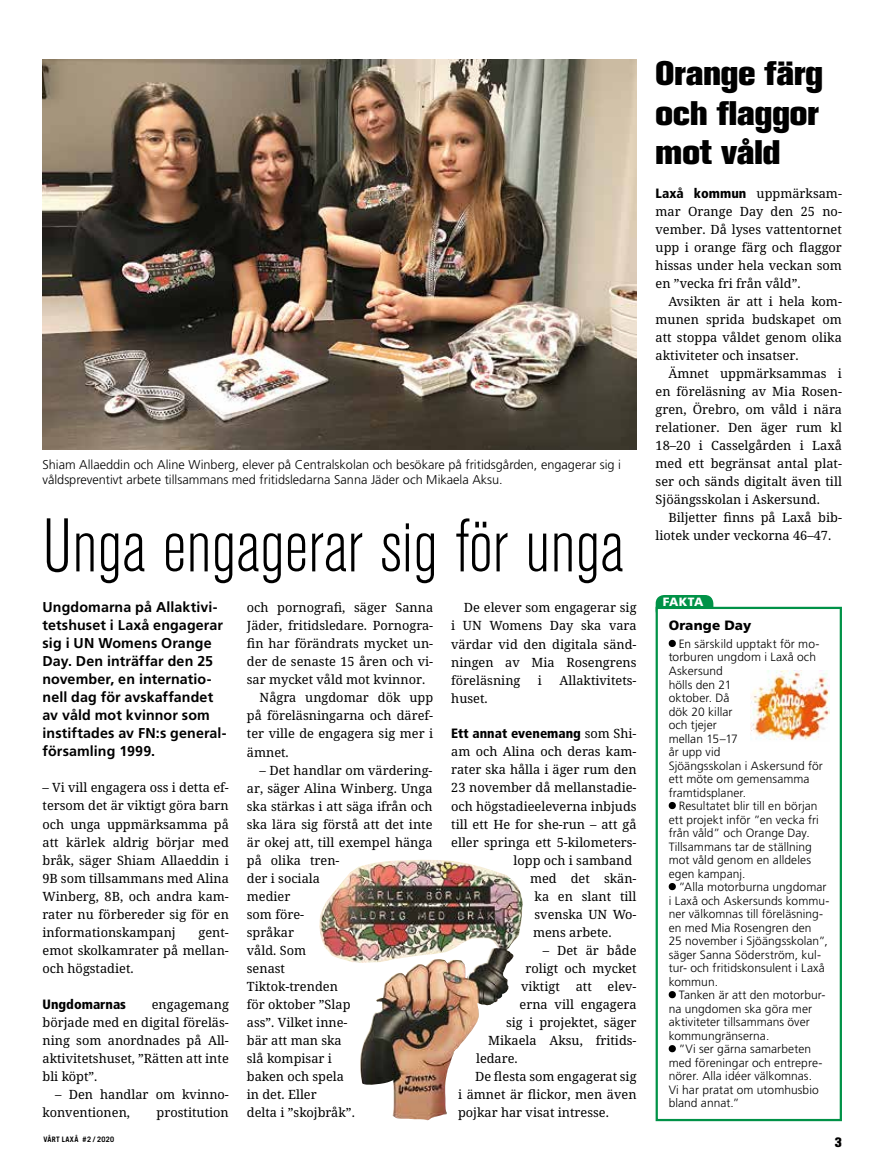
<style>
.page{position:relative;width:893px;height:1170px;background:#fff}
.page>*{position:absolute;margin:0;border:0;box-sizing:border-box;transform-origin:0 0}
.t1{font:300 condensed 75px "Akzidenz Grotesk BE";color:#000}
.t2{font:800 33.75px/39.6px "Akzidenz Grotesk BE";color:#000}
.t3{font:700 14.25px/18px "Frutiger";letter-spacing:.005em;color:#000}
.t4{font:900 condensed 13.5px "Frutiger";color:#000}
.t5{font:900 13.5px "Frutiger";letter-spacing:.01em;color:#000}
.t6{font:800 13.5px "Akzidenz Grotesk BE";color:#000}
.t7{font:12.75px/18px "Noto Serif";color:#000;text-align:justify}
.t8{font:300 12.75px/14.2px "Frutiger";color:#000}
.t9{font:300 12px/13.5px "Frutiger";letter-spacing:.005em;color:#000}
.t10{font:900 12px "Frutiger";color:#fff}
.t11{font:700 7.5px "Trade Gothic";letter-spacing:.04em;color:#000}
.s1{font-family:"Noto Serif";font-weight:400;font-stretch:normal;font-size:12.75px}
.s2{font-family:"Frutiger";font-weight:900;font-stretch:condensed;font-size:13.5px}
</style>
<div class="page">
<img style="left:43px;top:60px;width:594px;height:390px">
<img style="left:319px;top:860px;width:204px;height:260px">
<div style="left:656px;top:595px;width:57px;height:24px;background:#009247;border-radius:9px"></div>
<div style="left:656px;top:606px;width:186px;height:515px;background:#fff;border:2px solid #009247"></div>
<svg style="left:669px;top:639px;width:7px;height:8px"></svg>
<svg style="left:669px;top:802px;width:7px;height:7px"></svg>
<svg style="left:669px;top:883px;width:7px;height:7px"></svg>
<svg style="left:669px;top:991px;width:7px;height:7px"></svg>
<svg style="left:669px;top:1045px;width:7px;height:7px"></svg>
<img style="left:750px;top:670px;width:80px;height:71px">
<p class="t8" style="left:42px;top:458px;width:580px">Shiam Allaeddin och Aline Winberg, elever på Centralskolan och besökare på fritidsgården, engagerar sig i våldspreventivt arbete tillsammans med fritidsledarna Sanna Jäder och Mikaela Aksu.</p>
<h1 class="t1" style="left:43px;top:505px;width:583px">Unga engagerar sig för unga</h1>
<p class="t3" style="left:43px;top:598px;width:186px">Ungdomarna på Allaktivi&shy;tetshuset i Laxå engagerar sig i UN Womens Orange<br>Day. Den inträffar den 25 november, en internatio&shy;nell dag för avskaffandet av våld mot kvinnor som instiftades av FN:s general&shy;församling 1999.</p>
<p class="t7" style="left:43px;top:778px;width:188px">– Vi vill engagera oss i detta ef&shy;tersom det är viktigt göra barn och unga uppmärksamma på att kärlek aldrig börjar med bråk, säger Shiam Allaeddin i 9B som tillsammans med Alina Winberg, 8B, och andra kam&shy;rater nu förbereder sig för en informationskampanj</p>
<p class="t7" style="left:43px;top:922px;width:188px;text-indent:156px">gent&shy;emot skolkamrater på mellan&shy;och högstadiet.</p>
<p class="t4" style="left:43px;top:995px;width:85px">Ungdomarnas</p>
<p class="t7" style="left:43px;top:994px;width:188px;text-indent:109px">engagemang började med en digital föreläs&shy;ning som anordnades på All&shy;aktivitetshuset, ”Rätten att inte bli köpt”.</p>
<p class="t7" style="left:43px;top:1084px;width:188px;text-indent:13px">– Den handlar om kvinno&shy;konventionen,</p>
<p class="t7" style="left:157px;top:1102px;width:74px">prostitution</p>
<p class="t7" style="left:247px;top:598px;width:188px">och pornografi, säger Sanna</p>
<p class="t7" style="left:247px;top:616px;width:188px">Jäder, fritidsledare. Pornogra-</p>
<p class="t7" style="left:247px;top:634px;width:188px">fin har förändrats mycket un-</p>
<p class="t7" style="left:247px;top:652px;width:188px">der de senaste 15 åren och vi-</p>
<p class="t7" style="left:247px;top:670px;width:180px">sar mycket våld mot kvinnor.</p>
<p class="t7" style="left:260px;top:688px;width:175px">Några ungdomar dök upp</p>
<p class="t7" style="left:247px;top:706px;width:188px">på föreläsningarna och däref-</p>
<p class="t7" style="left:247px;top:724px;width:188px">ter ville de engagera sig mer i</p>
<p class="t7" style="left:247px;top:742px;width:43px">ämnet.</p>
<p class="t7" style="left:247px;top:760px;width:187px;text-align:left;text-indent:13px">– Det handlar om värdering&shy;ar, säger Alina Winberg. Unga ska stärkas i att säga ifrån och ska lära sig förstå att det inte är okej att, till exempel hänga på olika tren-<br>der i sociala<br>medier<br>som före-<br>språkar<br>våld. Som<br>senast<br>Tiktok-trenden<br>för oktober ”Slap<br>ass”. Vilket inne-<br>bär att man ska<br>slå kompisar i<br>baken och spela<br>in det. Eller<br>delta i ”skojbråk”.</p>
<p class="t7" style="left:451px;top:598px;width:187px;text-indent:13px">De elever som engagerar sig i UN Womens Day ska vara värdar vid den digitala sänd&shy;ningen av Mia Rosengrens föreläsning</p>
<p class="t7" style="left:538px;top:670px;width:6px">i</p>
<p class="t7" style="left:559px;top:670px;width:78px">Allaktivitets-</p>
<p class="t7" style="left:451px;top:688px;width:38px">huset.</p>
<p class="t4" style="left:451px;top:725px;width:187px">Ett annat evenemang <span class="s1">som Shi-</span></p>
<p class="t7" style="left:451px;top:742px;width:187px">am och Alina och deras kam-</p>
<p class="t7" style="left:451px;top:760px;width:187px">rater ska hålla i äger rum den</p>
<p class="t7" style="left:451px;top:778px;width:187px">23 november då mellanstadie-</p>
<p class="t7" style="left:451px;top:796px;width:187px">och högstadieeleverna inbjuds</p>
<p class="t7" style="left:451px;top:814px;width:187px">till ett He for she-run – att gå</p>
<p class="t7" style="left:451px;top:832px;width:187px">eller springa ett 5-kilometers-</p>
<p class="t7" style="left:514px;top:850px;width:120px">lopp och i samband</p>
<p class="t7" style="left:530px;top:868px;width:108px">med det skän-</p>
<p class="t7" style="left:535px;top:886px;width:103px">ka en slant till</p>
<p class="t7" style="left:535px;top:904px;width:103px">svenska UN Wo-</p>
<p class="t7" style="left:533px;top:922px;width:80px">mens arbete.</p>
<p class="t7" style="left:543px;top:940px;width:95px">– Det är både</p>
<p class="t7" style="left:526px;top:958px;width:113px">roligt och mycket</p>
<p class="t7" style="left:521px;top:976px;width:117px">viktigt att elev-</p>
<p class="t7" style="left:520px;top:994px;width:118px">erna vill engagera</p>
<p class="t7" style="left:506px;top:1012px;width:132px">sig i projektet, säger</p>
<p class="t7" style="left:488px;top:1030px;width:149px">Mikaela Aksu, fritids-</p>
<p class="t7" style="left:476px;top:1048px;width:43px">ledare.</p>
<p class="t7" style="left:475px;top:1066px;width:163px">De flesta som engagerat sig</p>
<p class="t7" style="left:458px;top:1084px;width:180px">i ämnet är flickor, men även</p>
<p class="t7" style="left:458px;top:1102px;width:152px">pojkar har visat intresse.</p>
<h2 class="t2" style="left:656px;top:54px;width:169px">Orange färg och flaggor mot våld</h2>
<p class="t7" style="left:656px;top:184px;width:188px"><span class="s2">Laxå kommun</span> uppmärksam&shy;mar Orange Day den 25 no&shy;vember. Då lyses vattentornet upp i orange färg och flaggor hissas under hela veckan som en ”vecka fri från våld”.</p>
<p class="t7" style="left:656px;top:292px;width:188px;text-indent:13px">Avsikten är att i hela kom&shy;munen sprida budskapet om att stoppa våldet genom olika aktiviteter och insatser.</p>
<p class="t7" style="left:656px;top:364px;width:188px;text-indent:13px">Ämnet uppmärksammas i en föreläsning av Mia Rosen&shy;gren, Örebro, om våld i nära relationer. Den äger rum kl 18–20 i Casselgården i Laxå med ett begränsat antal plat&shy;ser och sänds digitalt även till Sjöängsskolan i Askersund.</p>
<p class="t7" style="left:656px;top:508px;width:188px;text-indent:13px">Biljetter finns på Laxå bib&shy;liotek under veckorna 46–47.</p>
<p class="t10" style="left:663px;top:594px;width:42px">FAKTA</p>
<p class="t5" style="left:669px;top:617px;width:84px">Orange Day</p>
<p class="t9" style="left:669px;top:637px;width:156px;text-indent:10px">En särskild upptakt för mo&shy;torburen ungdom i Laxå och<br>Askersund<br>hölls den 21<br>oktober. Då<br>dök 20 killar<br>och tjejer<br>mellan 15–17<br>år upp vid<br>Sjöängsskolan i Askersund för ett möte om gemensamma framtidsplaner.</p>
<p class="t9" style="left:669px;top:799px;width:152px;text-indent:10px">Resultatet blir till en början ett projekt inför ”en vecka fri från våld” och Orange Day.<br>Tillsammans tar de ställning mot våld genom en alldeles egen kampanj.</p>
<p class="t9" style="left:669px;top:880px;width:162px;text-indent:10px">”Alla motorburna ungdomar i Laxå och Askersunds kommu&shy;ner välkomnas till föreläsning&shy;en med Mia Rosengren den<br>25 november i Sjöängsskolan”, säger Sanna Söderström, kul&shy;tur- och fritidskonsulent i Laxå kommun.</p>
<p class="t9" style="left:669px;top:988px;width:158px;text-indent:10px">Tanken är att den motorbur&shy;na ungdomen ska göra mer aktiviteter tillsammans över kommungränserna.</p>
<p class="t9" style="left:669px;top:1042px;width:155px;text-indent:10px">”Vi ser gärna samarbeten med föreningar och entrepre&shy;nörer. Alla idéer välkomnas.<br>Vi har pratat om utomhusbio bland annat.”</p>
<p class="t11" style="left:44px;top:1134px;width:72px">VÅRT LAXÅ #2 / 2020</p>
<p class="t6" style="left:835px;top:1133px;width:9px">3</p>
</div>
